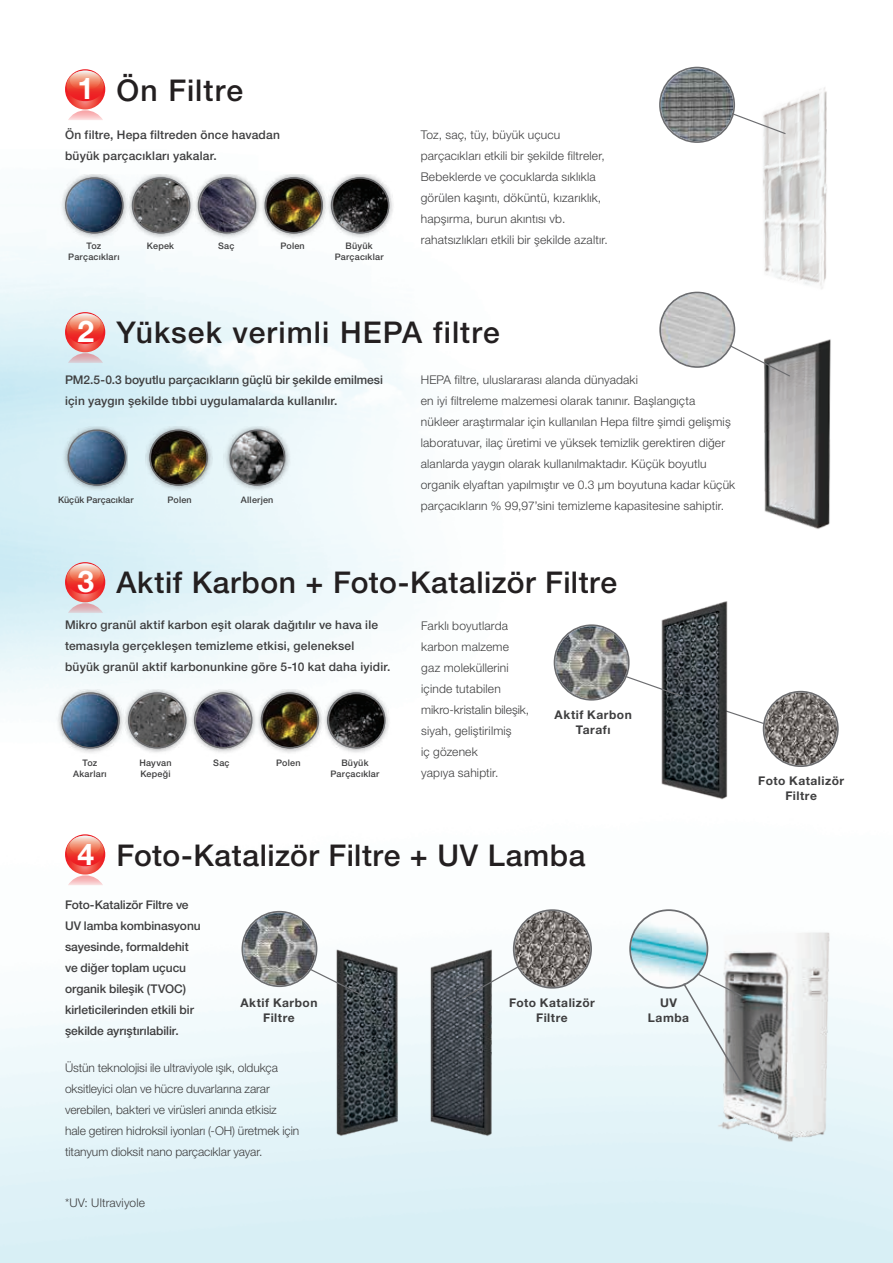
<style>
.page{position:relative;width:893px;height:1263px;background:#fff}
.page>*{position:absolute;margin:0;border:0;box-sizing:border-box;transform-origin:0 0}
.t1{font:500 30px "Helvetica Neue LT Pro";letter-spacing:.02em;color:#231f20}
.t2{font:700 30px "Helvetica Neue LT Pro";color:#fff}
.t3{font:300 12px/21px "Helvetica Neue LT Pro";letter-spacing:.01em;color:#3e3e3f}
.t4{font:500 12px/21px "Helvetica Neue LT Pro";letter-spacing:.01em;color:#3e3e3f}
.t5{font:700 12px/15px "Helvetica Neue LT Pro";letter-spacing:.04em;color:#3e3e3f;text-align:center}
.t6{font:500 9px/10.8px "Helvetica Neue LT Pro";letter-spacing:.025em;color:#3e3e3f;text-align:center}
.t7{font:500 9px "Helvetica Neue LT Pro";letter-spacing:.005em;color:#3e3e3f}
.s1{font-weight:700;color:#fff}
</style>
<div class="page">
<img style="left:0;top:66px;width:893px;height:1197px">
<svg style="left:65px;top:69px;width:40px;height:40px"></svg>
<svg style="left:68px;top:110px;width:35px;height:10px"></svg>
<svg style="left:66px;top:71px;width:38px;height:32px"></svg>
<svg style="left:65px;top:312px;width:40px;height:40px"></svg>
<svg style="left:68px;top:353px;width:35px;height:10px"></svg>
<svg style="left:66px;top:313px;width:38px;height:33px"></svg>
<img style="left:706px;top:66px;width:170px;height:281px">
<img style="left:49px;top:175px;width:356px;height:71px">
<img style="left:45px;top:690px;width:357px;height:72px">
<img style="left:61px;top:427px;width:67px;height:71px">
<img style="left:146px;top:427px;width:67px;height:71px">
<img style="left:224px;top:427px;width:67px;height:71px">
<svg style="left:718px;top:103px;width:69px;height:32px"></svg>
<svg style="left:65px;top:562px;width:40px;height:40px"></svg>
<svg style="left:68px;top:603px;width:35px;height:10px"></svg>
<svg style="left:66px;top:563px;width:38px;height:33px"></svg>
<img style="left:661px;top:68px;width:72px;height:73px;border-radius:36px">
<div style="left:659px;top:67px;width:76px;height:76px;border:2px solid #6c6d70;border-radius:50%"></div>
<div style="left:331px;top:177px;width:58px;height:56px;border:1px solid #6c6d70;border-radius:50%"></div>
<div style="left:327px;top:692px;width:58px;height:56px;border:1px solid #6c6d70;border-radius:50%"></div>
<div style="left:264px;top:177px;width:59px;height:56px;border:1px solid #6c6d70;border-radius:50%"></div>
<div style="left:261px;top:692px;width:58px;height:56px;border:1px solid #6c6d70;border-radius:50%"></div>
<div style="left:198px;top:177px;width:58px;height:56px;border:1px solid #6c6d70;border-radius:50%"></div>
<div style="left:230px;top:429px;width:55px;height:57px;border:1px solid #6c6d70;border-radius:50%"></div>
<div style="left:194px;top:692px;width:58px;height:56px;border:1px solid #6c6d70;border-radius:50%"></div>
<div style="left:132px;top:177px;width:58px;height:56px;border:1px solid #6c6d70;border-radius:50%"></div>
<div style="left:149px;top:429px;width:59px;height:57px;border:1px solid #6c6d70;border-radius:50%"></div>
<div style="left:128px;top:692px;width:59px;height:56px;border:1px solid #6c6d70;border-radius:50%"></div>
<div style="left:65px;top:177px;width:59px;height:56px;border:1px solid #6c6d70;border-radius:50%"></div>
<div style="left:68px;top:429px;width:58px;height:57px;border:1px solid #6c6d70;border-radius:50%"></div>
<div style="left:61px;top:692px;width:59px;height:56px;border:1px solid #6c6d70;border-radius:50%"></div>
<svg style="left:65px;top:834px;width:40px;height:40px"></svg>
<svg style="left:68px;top:875px;width:35px;height:10px"></svg>
<svg style="left:66px;top:836px;width:38px;height:32px"></svg>
<img style="left:741px;top:298px;width:110px;height:292px">
<svg style="left:719px;top:339px;width:72px;height:39px"></svg>
<img style="left:661px;top:293px;width:73px;height:73px;border-radius:36px">
<div style="left:659px;top:292px;width:76px;height:76px;border:2px solid #6c6d70;border-radius:50%"></div>
<img style="left:713px;top:910px;width:137px;height:262px">
<svg style="left:665px;top:957px;width:78px;height:126px"></svg>
<img style="left:631px;top:911px;width:76px;height:76px;border-radius:38px">
<div style="left:629px;top:909px;width:79px;height:80px;border:2px solid #6c6d70;border-radius:50%"></div>
<img style="left:764px;top:692px;width:73px;height:73px;border-radius:36px">
<div style="left:763px;top:691px;width:76px;height:76px;border:2px solid #6c6d70;border-radius:50%"></div>
<img style="left:606px;top:556px;width:174px;height:292px">
<svg style="left:602px;top:665px;width:81px;height:33px"></svg>
<img style="left:555px;top:626px;width:73px;height:73px;border-radius:36px">
<div style="left:554px;top:624px;width:76px;height:77px;border:2px solid #6c6d70;border-radius:50%"></div>
<img style="left:286px;top:907px;width:94px;height:275px">
<img style="left:380px;top:907px;width:164px;height:275px">
<svg style="left:280px;top:953px;width:86px;height:45px"></svg>
<svg style="left:461px;top:951px;width:83px;height:49px"></svg>
<img style="left:515px;top:911px;width:75px;height:76px;border-radius:38px">
<div style="left:513px;top:909px;width:79px;height:80px;border:2px solid #6c6d70;border-radius:50%"></div>
<img style="left:243px;top:912px;width:73px;height:73px;border-radius:36px">
<div style="left:241px;top:911px;width:76px;height:76px;border:2px solid #6c6d70;border-radius:50%"></div>
<h1 class="t2" style="left:77px;top:70px;width:18px">1</h1>
<h1 class="t1" style="left:116px;top:72px;width:128px">Ön Filtre</h1>
<p class="t4" style="left:65px;top:124px;width:216px">Ön filtre, Hepa filtreden önce havadan büyük parçacıkları yakalar.</p>
<p class="t6" style="left:68px;top:241px;width:53px">Toz<br>Parçacıkları</p>
<p class="t6" style="left:147px;top:241px;width:29px">Kepek</p>
<p class="t6" style="left:218px;top:241px;width:18px">Saç</p>
<p class="t6" style="left:280px;top:241px;width:26px">Polen</p>
<p class="t6" style="left:335px;top:241px;width:50px">Büyük<br>Parçacıklar</p>
<p class="t3" style="left:421px;top:124px;width:188px">Toz, saç, tüy, büyük uçucu parçacıkları etkili bir şekilde filtreler, Bebeklerde ve çocuklarda sıklıkla görülen kaşıntı, döküntü, kızarıklık, hapşırma, burun akıntısı vb. rahatsızlıkları etkili bir şekilde azaltır.</p>
<h1 class="t2" style="left:77px;top:313px;width:18px">2</h1>
<h1 class="t1" style="left:116px;top:315px;width:385px">Yüksek verimli HEPA filtre</h1>
<p class="t4" style="left:65px;top:369px;width:319px">PM2.5-0.3 boyutlu parçacıkların güçlü bir şekilde emilmesi için yaygın şekilde tıbbi uygulamalarda kullanılır.</p>
<p class="t3" style="left:421px;top:369px;width:316px">HEPA filtre, uluslararası alanda dünyadaki<br>en iyi filtreleme malzemesi olarak tanınır. Başlangıçta nükleer araştırmalar için kullanılan Hepa filtre şimdi gelişmiş laboratuvar, ilaç üretimi ve yüksek temizlik gerektiren diğer alanlarda yaygın olarak kullanılmaktadır. Küçük boyutlu organik elyaftan yapılmıştır ve 0.3 µm boyutuna kadar küçük parçacıkların % 99,97’sini temizleme kapasitesine sahiptir.</p>
<p class="t7" style="left:58px;top:495px;width:77px">Küçük Parçacıklar</p>
<p class="t6" style="left:167px;top:495px;width:26px">Polen</p>
<p class="t6" style="left:241px;top:495px;width:34px">Allerjen</p>
<h1 class="t1" style="left:77px;top:565px;width:541px"><span class="s1">3</span> Aktif Karbon + Foto-Katalizör Filtre</h1>
<p class="t4" style="left:65px;top:614px;width:327px">Mikro granül aktif karbon eşit olarak dağıtılır ve hava ile temasıyla gerçekleşen temizleme etkisi, geleneksel büyük granül aktif karbonunkine göre 5-10 kat daha iyidir.</p>
<p class="t3" style="left:421px;top:615px;width:109px">Farklı boyutlarda karbon malzeme gaz moleküllerini içinde tutabilen mikro-kristalin bileşik, siyah, geliştirilmiş<br>iç gözenek<br>yapıya sahiptir.</p>
<p class="t5" style="left:555px;top:707px;width:79px">Aktif Karbon<br>Tarafı</p>
<p class="t6" style="left:276px;top:757px;width:26px">Polen</p>
<p class="t6" style="left:213px;top:757px;width:18px">Saç</p>
<p class="t6" style="left:73px;top:757px;width:35px">Toz<br>Akarları</p>
<p class="t6" style="left:139px;top:757px;width:34px;text-align:left">Hayvan<br>Kepeği</p>
<p class="t6" style="left:330px;top:757px;width:50px">Büyük<br>Parçacıklar</p>
<h1 class="t1" style="left:77px;top:837px;width:509px"><span class="s1">4</span> Foto-Katalizör Filtre + UV Lamba</h1>
<p class="t4" style="left:65px;top:894px;width:137px">Foto-Katalizör Filtre ve<br>UV lamba kombinasyonu sayesinde, formaldehit ve diğer toplam uçucu organik bileşik (TVOC) kirleticilerinden etkili bir şekilde ayrıştırılabilir.</p>
<p class="t5" style="left:240px;top:995px;width:79px">Aktif Karbon<br>Filtre</p>
<p class="t5" style="left:509px;top:995px;width:87px">Foto Katalizör<br>Filtre</p>
<p class="t3" style="left:65px;top:1057px;width:236px">Üstün teknolojisi ile ultraviyole ışık, oldukça oksitleyici olan ve hücre duvarlarına zarar verebilen, bakteri ve virüsleri anında etkisiz hale getiren hidroksil iyonları (-OH) üretmek için titanyum dioksit nano parçacıklar yayar.</p>
<p class="t3" style="left:65px;top:1192px;width:82px">*UV: Ultraviyole</p>
<p class="t5" style="left:648px;top:995px;width:43px">UV<br>Lamba</p>
<p class="t5" style="left:758px;top:772px;width:87px">Foto Katalizör<br>Filtre</p>
</div>
